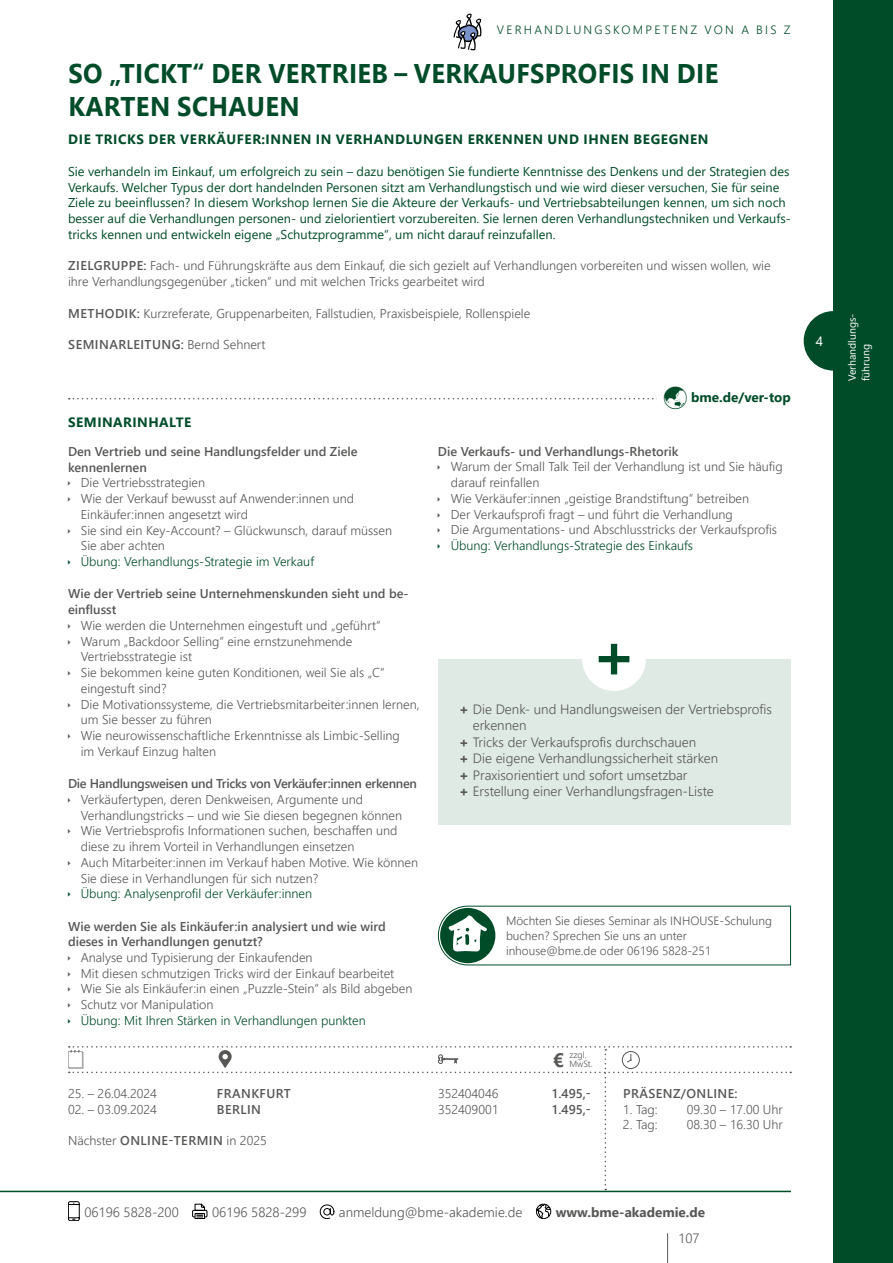
<style>
.page{position:relative;width:893px;height:1263px;background:#fff}
.page>*{position:absolute;margin:0;border:0;box-sizing:border-box;transform-origin:0 0}
.t1{font:700 27px/33px "Segoe UI";letter-spacing:.015em;color:#004c29;scale:.95 1}
.t2{font:700 19.5px "Segoe UI";color:#575756}
.t3{font:300 13.5px "Segoe UI";color:#575756}
.t4{font:700 13.5px "Segoe UI";letter-spacing:.045em;color:#004c29}
.t5{font:700 13.5px "Segoe UI";color:#575756}
.t6{font:700 13.5px "Segoe UI";color:#004c29}
.t7{font:13.5px "Segoe UI";color:#fff}
.t8{font:300 12.75px/15.8px "Segoe UI";color:#575756}
.t9{font:12.75px/15.8px "Segoe UI";color:#004c29}
.t10{font:600 12.75px/15.8px "Segoe UI";color:#575756}
.t11{font:300 12.75px "Segoe UI";color:#004c29}
.t12{font:600 12.75px "Segoe UI";letter-spacing:-.02em;color:#575756}
.t13{font:600 12.75px "Segoe UI";letter-spacing:.035em;color:#575756}
.t14{font:300 12px/15px "Segoe UI";color:#575756}
.t15{font:300 12px "Segoe UI";letter-spacing:.185em;color:#004c29}
.t16{font:10.5px/13.5px "Segoe UI";color:#fff}
.t17{font:300 9px/9px "Segoe UI";color:#575756}
.s1{font-weight:600}
.s2{font-weight:300}
.s3{font-family:"Segoe UI Black";font-weight:400}
</style>
<div class="page">
<div style="left:804px;top:311px;width:59px;height:60px;background:#004c29;border-radius:50%"></div>
<div style="left:833px;top:0;width:60px;height:1263px;background:#004c29"></div>
<hr style="left:0;top:1191px;width:791px;height:1px;background:#004c29">
<svg style="left:68px;top:1046px;width:723px;height:144px"></svg>
<hr style="left:667px;top:1233px;width:1px;height:30px;background:#575756">
<svg style="left:68px;top:1201px;width:12px;height:20px"></svg>
<div style="left:192px;top:1210px;width:15px;height:7px;border:1px solid #000"></div>
<svg style="left:195px;top:1204px;width:10px;height:15px"></svg>
<svg style="left:320px;top:1205px;width:14px;height:14px"></svg>
<svg style="left:536px;top:1204px;width:15px;height:15px"></svg>
<div style="left:536px;top:1204px;width:15px;height:15px;border:1px solid #000;border-radius:50%"></div>
<svg style="left:453px;top:13px;width:28px;height:37px"></svg>
<div style="left:438px;top:659px;width:353px;height:166px;background:#e0eae4"></div>
<div style="left:582px;top:627px;width:64px;height:64px;background:#fff;border-radius:50%"></div>
<svg style="left:599px;top:644px;width:30px;height:30px"></svg>
<svg style="left:438px;top:905px;width:353px;height:61px"></svg>
<svg style="left:69px;top:398px;width:588px;height:2px"></svg>
<p class="t15" style="left:497px;top:19px;width:295px">VERHANDLUNGSKOMPETENZ VON A BIS Z</p>
<h1 class="t1" style="left:68px;top:55px;width:686px">SO „TICKT“ DER VERTRIEB – VERKAUFSPROFIS IN DIE<br>KARTEN SCHAUEN</h1>
<p class="t4" style="left:68px;top:127px;width:642px">DIE TRICKS DER VERKÄUFER:INNEN IN VERHANDLUNGEN ERKENNEN UND IHNEN BEGEGNEN</p>
<p class="t9" style="left:68px;top:162px;width:723px">Sie verhandeln im Einkauf, um erfolgreich zu sein – dazu benötigen Sie fundierte Kenntnisse des Denkens und der Strategien des Verkaufs. Welcher Typus der dort handelnden Personen sitzt am Verhandlungstisch und wie wird dieser versuchen, Sie für seine Ziele zu beeinflussen? In diesem Workshop lernen Sie die Akteure der Verkaufs- und Vertriebsabteilungen kennen, um sich noch besser auf die Verhandlungen personen- und zielorientiert vorzubereiten. Sie lernen deren Verhandlungstechniken und Verkaufs&shy;tricks kennen und entwickeln eigene „Schutzprogramme“, um nicht darauf reinzufallen.</p>
<p class="t8" style="left:68px;top:257px;width:704px"><span class="s1">ZIELGRUPPE:</span> Fach- und Führungskräfte aus dem Einkauf, die sich gezielt auf Verhandlungen vorbereiten und wissen wollen, wie ihre Verhandlungsgegenüber „ticken“ und mit welchen Tricks gearbeitet wird</p>
<p class="t8" style="left:68px;top:304px;width:463px"><span class="s1">METHODIK:</span> Kurzreferate, Gruppenarbeiten, Fallstudien, Praxisbeispiele, Rollenspiele</p>
<p class="t13" style="left:68px;top:333px;width:199px">SEMINARLEITUNG: <span class="s2">Bernd Sehnert</span></p>
<p class="t4" style="left:68px;top:409px;width:124px">SEMINARINHALTE</p>
<p class="t10" style="left:68px;top:442px;width:291px">Den Vertrieb und seine Handlungsfelder und Ziele kennenlernen</p>
<p class="t8" style="left:81px;top:474px;width:313px">Die Vertriebsstrategien<br>Wie der Verkauf bewusst auf Anwender:innen und Einkäufer:innen angesetzt wird<br>Sie sind ein Key-Account? – Glückwunsch, darauf müssen Sie aber achten</p>
<p class="t11" style="left:81px;top:549px;width:235px">Übung: Verhandlungs-Strategie im Verkauf</p>
<p class="t10" style="left:68px;top:585px;width:342px">Wie der Vertrieb seine Unternehmenskunden sieht und be&shy;einflusst</p>
<p class="t8" style="left:81px;top:616px;width:340px">Wie werden die Unternehmen eingestuft und „geführt“ Warum „Backdoor Selling“ eine ernstzunehmende Vertriebsstrategie ist<br>Sie bekommen keine guten Konditionen, weil Sie als „C“ eingestuft sind?<br>Die Motivationssysteme, die Vertriebsmitarbeiter:innen lernen, um Sie besser zu führen<br>Wie neurowissenschaftliche Erkenntnisse als Limbic-Selling<br>im Verkauf Einzug halten</p>
<p class="t12" style="left:68px;top:771px;width:350px">Die Handlungsweisen und Tricks von Verkäufer:innen erkennen</p>
<p class="t8" style="left:81px;top:790px;width:339px">Verkäufertypen, deren Denkweisen, Argumente und Verhandlungstricks – und wie Sie diesen begegnen können Wie Vertriebsprofis Informationen suchen, beschaffen und diese zu ihrem Vorteil in Verhandlungen einsetzen<br>Auch Mitarbeiter:innen im Verkauf haben Motive. Wie können Sie diese in Verhandlungen für sich nutzen?</p>
<p class="t11" style="left:81px;top:882px;width:233px">Übung: Analysenprofil der Verkäufer:innen</p>
<p class="t10" style="left:68px;top:917px;width:319px">Wie werden Sie als Einkäufer:in analysiert und wie wird dieses in Verhandlungen genutzt?</p>
<p class="t8" style="left:81px;top:948px;width:333px">Analyse und Typisierung der Einkaufenden<br>Mit diesen schmutzigen Tricks wird der Einkauf bearbeitet Wie Sie als Einkäufer:in einen „Puzzle-Stein“ als Bild abgeben Schutz vor Manipulation</p>
<p class="t11" style="left:81px;top:1008px;width:286px">Übung: Mit Ihren Stärken in Verhandlungen punkten</p>
<p class="t6" style="left:691px;top:384px;width:101px">bme.de/ver-top</p>
<p class="t10" style="left:438px;top:442px;width:242px">Die Verkaufs- und Verhandlungs-Rhetorik</p>
<p class="t8" style="left:451px;top:458px;width:333px">Warum der Small Talk Teil der Verhandlung ist und Sie häufig darauf reinfallen<br>Wie Verkäufer:innen „geistige Brandstiftung“ betreiben<br>Der Verkaufsprofi fragt – und führt die Verhandlung<br>Die Argumentations- und Abschlusstricks der Verkaufsprofis</p>
<p class="t11" style="left:451px;top:534px;width:244px">Übung: Verhandlungs-Strategie des Einkaufs</p>
<p class="t3" style="left:459px;top:696px;width:314px"><span class="s3">+</span> Die Denk- und Handlungsweisen der Vertriebsprofis</p>
<p class="t3" style="left:473px;top:713px;width:55px">erkennen</p>
<p class="t3" style="left:459px;top:729px;width:238px"><span class="s3">+</span> Tricks der Verkaufsprofis durchschauen</p>
<p class="t3" style="left:459px;top:745px;width:261px"><span class="s3">+</span> Die eigene Verhandlungssicherheit stärken</p>
<p class="t3" style="left:459px;top:762px;width:230px"><span class="s3">+</span> Praxisorientiert und sofort umsetzbar</p>
<p class="t3" style="left:459px;top:778px;width:256px"><span class="s3">+</span> Erstellung einer Verhandlungsfragen-Liste</p>
<p class="t14" style="left:506px;top:912px;width:267px">Möchten Sie dieses Seminar als INHOUSE-Schulung buchen? Sprechen Sie uns an unter inhouse@bme.de oder 06196 5828-251</p>
<h2 class="t2" style="left:553px;top:1042px;width:13px">€</h2>
<p class="t17" style="left:569px;top:1050px;width:25px">zzgl.<br>MwSt.</p>
<p class="t8" style="left:68px;top:1084px;width:90px">25. – 26.04.2024</p>
<p class="t13" style="left:217px;top:1081px;width:76px">FRANKFURT</p>
<p class="t8" style="left:438px;top:1084px;width:62px">352404046</p>
<p class="t10" style="left:551px;top:1084px;width:41px">1.495,-</p>
<p class="t8" style="left:68px;top:1100px;width:90px">02. – 03.09.2024</p>
<p class="t10" style="left:217px;top:1100px;width:46px">BERLIN</p>
<p class="t8" style="left:438px;top:1100px;width:62px">352409001</p>
<p class="t10" style="left:551px;top:1100px;width:41px">1.495,-</p>
<p class="t8" style="left:68px;top:1131px;width:200px">Nächster <span class="s1">ONLINE-TERMIN</span> in 2025</p>
<p class="t13" style="left:623px;top:1081px;width:116px">PRÄSENZ/ONLINE:</p>
<p class="t8" style="left:623px;top:1100px;width:36px">1. Tag:</p>
<p class="t8" style="left:687px;top:1100px;width:98px">09.30 – 17.00 Uhr</p>
<p class="t8" style="left:623px;top:1116px;width:36px">2. Tag:</p>
<p class="t8" style="left:687px;top:1116px;width:98px">08.30 – 16.30 Uhr</p>
<p class="t3" style="left:84px;top:1199px;width:96px">06196 5828-200</p>
<p class="t3" style="left:212px;top:1199px;width:96px">06196 5828-299</p>
<p class="t3" style="left:339px;top:1199px;width:185px">anmeldung@bme-akademie.de</p>
<p class="t5" style="left:556px;top:1199px;width:151px">www.bme-akademie.de</p>
<p class="t3" style="left:678px;top:1226px;width:23px">107</p>
<p class="t7" style="left:816px;top:329px;width:9px">4</p>
<p class="t16" style="left:845px;top:381px;width:69px;rotate:-90deg">Verhandlungs&shy;führung</p>
</div>
